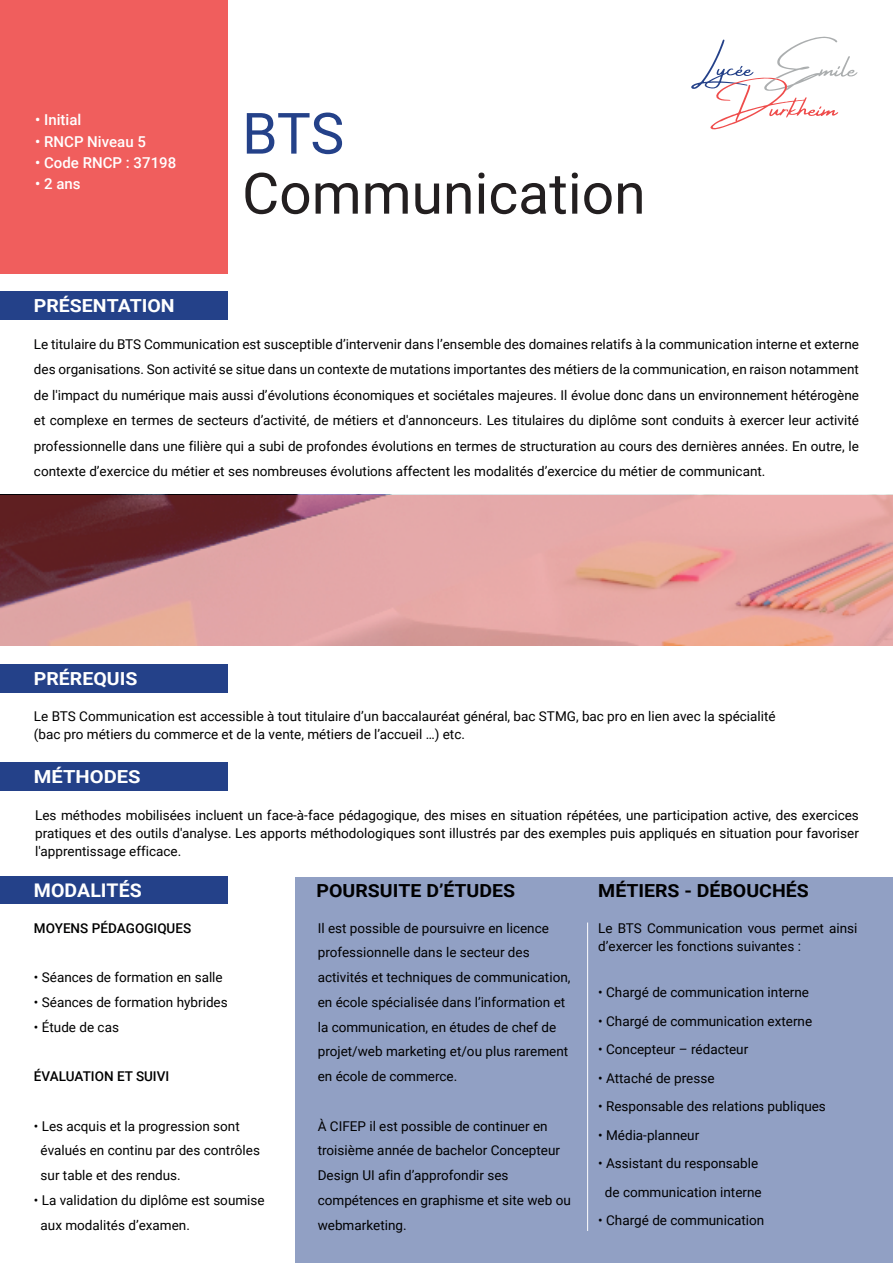
<style>
.page{position:relative;width:893px;height:1263px;background:#fff}
.page>*{position:absolute;margin:0;border:0;box-sizing:border-box;transform-origin:0 0}
.t1{font:57px "Roboto";color:#231f20}
.t2{font:57px "Roboto";color:#244189}
.t3{font:700 18.75px "Roboto";color:#fff;scale:1.04 1}
.t4{font:700 18px "Roboto";color:#000001;scale:1.08 1}
.t5{font:700 18px "Roboto";color:#fff;scale:1.08 1}
.t6{font:700 18px "Roboto";color:#fff;scale:1.12 1}
.t7{font:500 15px "Roboto";color:#fff}
.t8{font:13.5px/24.8px "Roboto";color:#000001}
.t9{font:500 13.5px "Roboto";color:#000001}
</style>
<div class="page">
<div style="left:0;top:0;width:228px;height:274px;background:#f05e5d"></div>
<div style="left:0;top:291px;width:228px;height:29px;background:#244189"></div>
<div style="left:0;top:664px;width:228px;height:28px;background:#244189"></div>
<div style="left:0;top:762px;width:228px;height:29px;background:#244189"></div>
<div style="left:295px;top:877px;width:598px;height:386px;background:#91a0c4"></div>
<div style="left:0;top:877px;width:227px;height:27px;background:#244189"></div>
<hr style="left:587px;top:922px;width:1px;height:309px;background:#fff">
<svg style="left:0;top:495px;width:893px;height:150px;background:#cf918f"></svg>
<svg style="left:691px;top:37px;width:166px;height:93px"></svg>
<p class="t7" style="left:35px;top:110px;width:48px">• Initial</p>
<p class="t7" style="left:35px;top:131px;width:112px">• RNCP Niveau 5</p>
<p class="t7" style="left:35px;top:152px;width:142px">• Code RNCP : 37198</p>
<p class="t7" style="left:35px;top:173px;width:47px">• 2 ans</p>
<h1 class="t2" style="left:242px;top:93px;width:104px">BTS</h1>
<h1 class="t1" style="left:242px;top:153px;width:405px">Communication</h1>
<h3 class="t5" style="left:34px;top:293px;width:132px">PRÉSENTATION</h3>
<p class="t8" style="left:34px;top:331px;width:826px;line-height:25.5px;text-align:justify">Le titulaire du BTS Communication est susceptible d’intervenir dans l’ensemble des domaines relatifs à la communication interne et externe des organisations. Son activité se situe dans un contexte de mutations importantes des métiers de la communication, en raison notamment de l'impact du numérique mais aussi d’évolutions économiques et sociétales majeures. Il évolue donc dans un environnement hétérogène et complexe en termes de secteurs d’activité, de métiers et d'annonceurs. Les titulaires du diplôme sont conduits à exercer leur activité professionnelle dans une filière qui a subi de profondes évolutions en termes de structuration au cours des dernières années. En outre, le contexte d’exercice du métier et ses nombreuses évolutions affectent les modalités d’exercice du métier de communicant.</p>
<h3 class="t5" style="left:34px;top:666px;width:97px">PRÉREQUIS</h3>
<p class="t8" style="left:34px;top:707px;width:743px;line-height:18px">Le BTS Communication est accessible à tout titulaire d’un baccalauréat général, bac STMG, bac pro en lien avec la spécialité (bac pro métiers du commerce et de la vente, métiers de l’accueil …) etc.</p>
<h3 class="t6" style="left:34px;top:764px;width:97px">MÉTHODES</h3>
<p class="t8" style="left:35px;top:805px;width:825px;line-height:18px;text-align:justify">Les méthodes mobilisées incluent un face-à-face pédagogique, des mises en situation répétées, une participation active, des exercices pratiques et des outils d'analyse. Les apports méthodologiques sont illustrés par des exemples puis appliqués en situation pour favoriser l'apprentissage efficace.</p>
<h2 class="t3" style="left:34px;top:877px;width:105px">MODALITÉS</h2>
<h3 class="t4" style="left:317px;top:878px;width:185px">POURSUITE D’ÉTUDES</h3>
<h3 class="t4" style="left:598px;top:878px;width:196px">MÉTIERS - DÉBOUCHÉS</h3>
<p class="t9" style="left:34px;top:918px;width:159px">MOYENS PÉDAGOGIQUES</p>
<p class="t8" style="left:34px;top:964px;width:190px">• Séances de formation en salle</p>
<p class="t8" style="left:34px;top:989px;width:195px">• Séances de formation hybrides</p>
<p class="t8" style="left:34px;top:1014px;width:87px">• Étude de cas</p>
<p class="t9" style="left:34px;top:1067px;width:137px">ÉVALUATION ET SUIVI</p>
<p class="t8" style="left:41px;top:1113px;width:221px;text-indent:-7px">• Les acquis et la progression sont évalués en continu par des contrôles sur table et des rendus.</p>
<p class="t8" style="left:41px;top:1187px;width:226px;text-indent:-7px">• La validation du diplôme est soumise aux modalités d’examen.</p>
<p class="t8" style="left:318px;top:915px;width:254px">Il est possible de poursuivre en licence professionnelle dans le secteur des activités et techniques de communication, en école spécialisée dans l’information et la communication, en études de chef de projet/web marketing et/ou plus rarement en école de commerce.</p>
<p class="t8" style="left:318px;top:1113px;width:255px">À CIFEP il est possible de continuer en troisième année de bachelor Concepteur Design UI afin d’approfondir ses compétences en graphisme et site web ou webmarketing.</p>
<p class="t8" style="left:598px;top:918px;width:261px;line-height:18px">Le BTS Communication vous permet ainsi d’exercer les fonctions suivantes :</p>
<p class="t8" style="left:598px;top:979px;width:212px">• Chargé de communication interne</p>
<p class="t8" style="left:598px;top:1008px;width:215px">• Chargé de communication externe</p>
<p class="t8" style="left:598px;top:1036px;width:152px">• Concepteur – rédacteur</p>
<p class="t8" style="left:598px;top:1065px;width:118px">• Attaché de presse</p>
<p class="t8" style="left:598px;top:1093px;width:229px">• Responsable des relations publiques</p>
<p class="t8" style="left:598px;top:1122px;width:103px">• Média-planneur</p>
<p class="t8" style="left:598px;top:1148px;width:165px;line-height:28.5px;text-align:center">• Assistant du responsable de communication interne</p>
<p class="t8" style="left:598px;top:1207px;width:168px">• Chargé de communication</p>
</div>
